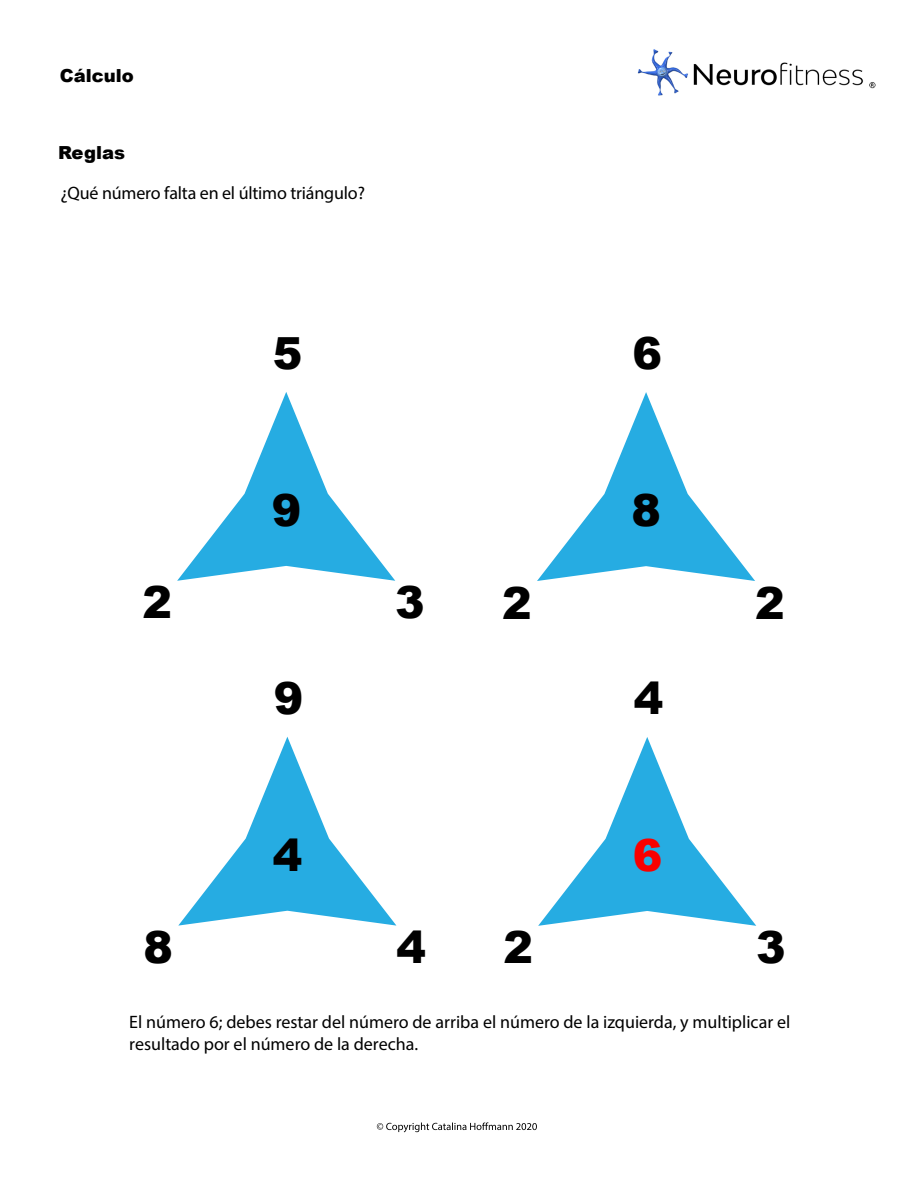
<style>
.page{position:relative;width:918px;height:1188px;background:#fff}
.page>*{position:absolute;margin:0;border:0;box-sizing:border-box;transform-origin:0 0}
.t1{font:900 44.25px "Arial";color:#000}
.t2{font:900 44.25px "Arial";color:#f90000}
.t3{font:18px/21.6px "Myriad Pro";color:#000}
.t4{font:900 18px "Arial";color:#000}
.t5{font:900 18px "Arial";color:#010101}
</style>
<div class="page">
<svg style="left:377px;top:1122px;width:160px;height:10px"></svg>
<img style="left:637px;top:49px;width:239px;height:47px">
<svg style="left:177px;top:392px;width:218px;height:189px"></svg>
<svg style="left:537px;top:392px;width:218px;height:189px"></svg>
<svg style="left:178px;top:737px;width:218px;height:189px"></svg>
<svg style="left:538px;top:737px;width:218px;height:189px"></svg>
<p class="t4" style="left:60px;top:62px;width:76px">Cálculo</p>
<p class="t5" style="left:58px;top:140px;width:69px">Reglas</p>
<p class="t3" style="left:60px;top:181px;width:306px">¿Qué número falta en el último triángulo?</p>
<h1 class="t1" style="left:273px;top:321px;width:31px">5</h1>
<h1 class="t1" style="left:633px;top:321px;width:31px">6</h1>
<h1 class="t1" style="left:272px;top:478px;width:31px">9</h1>
<h1 class="t1" style="left:632px;top:478px;width:31px">8</h1>
<h1 class="t1" style="left:142px;top:570px;width:31px">2</h1>
<h1 class="t1" style="left:395px;top:570px;width:31px">3</h1>
<h1 class="t1" style="left:502px;top:571px;width:31px">2</h1>
<h1 class="t1" style="left:755px;top:571px;width:31px">2</h1>
<h1 class="t1" style="left:274px;top:666px;width:31px">9</h1>
<h1 class="t1" style="left:634px;top:666px;width:31px">4</h1>
<h1 class="t1" style="left:273px;top:823px;width:31px">4</h1>
<h1 class="t2" style="left:633px;top:823px;width:31px">6</h1>
<h1 class="t1" style="left:144px;top:915px;width:31px">8</h1>
<h1 class="t1" style="left:396px;top:915px;width:31px">4</h1>
<h1 class="t1" style="left:503px;top:916px;width:31px">2</h1>
<h1 class="t1" style="left:756px;top:916px;width:31px">3</h1>
<p class="t3" style="left:129px;top:1011px;width:663px">El número 6; debes restar del número de arriba el número de la izquierda, y multiplicar el resultado por el número de la derecha.</p>
</div>
